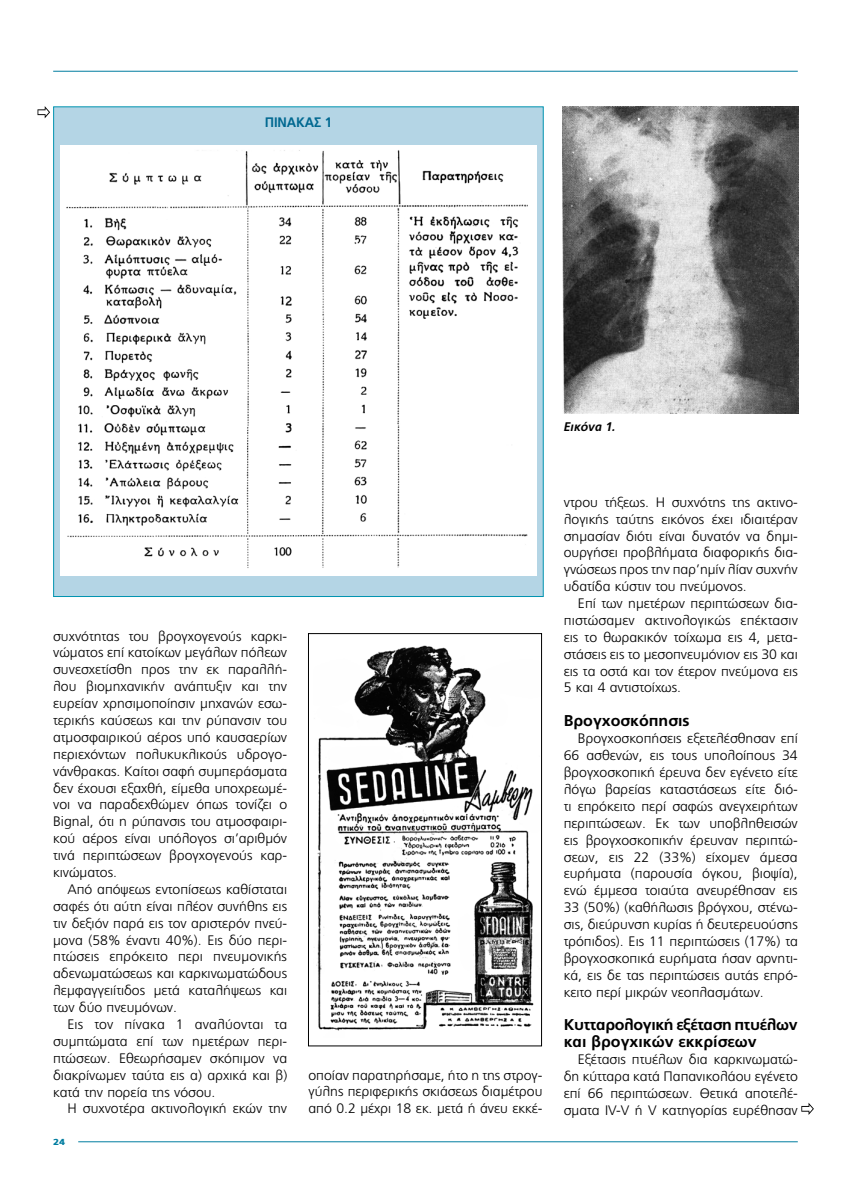
<style>
.page{position:relative;width:851px;height:1188px;background:#fff}
.page>*{position:absolute;margin:0;border:0;box-sizing:border-box;transform-origin:0 0}
.t1{font:700 15.62px/16.9px "PF Catalog";letter-spacing:-.025em;color:#000}
.t2{font:700 15.62px "PF Catalog";color:#000}
.t3{font:300 13.75px/16.9px "PF Catalog";color:#000;text-align:justify}
.t4{font:700 13.75px "PF Catalog";color:#006890;scale:.95 1}
.t5{font:italic 700 12.5px "PF Catalog";color:#000}
.t6{font:900 8.75px "PF Catalog";color:#007da0;scale:1.15 1}
</style>
<div class="page">
<hr style="left:53px;top:71px;width:744px;height:1px;background:#007da0">
<hr style="left:78px;top:1141px;width:719px;height:1px;background:#007da0">
<svg style="left:801px;top:1102px;width:12px;height:12px"></svg>
<svg style="left:37px;top:106px;width:13px;height:12px"></svg>
<div style="left:53px;top:106px;width:490px;height:490px;background:#b4d5e5"></div>
<img style="left:61px;top:146px;width:475px;height:429px">
<img style="left:562px;top:106px;width:236px;height:307px">
<img style="left:316px;top:645px;width:218px;height:386px">
<div style="left:308px;top:633px;width:233px;height:412px;border:1px solid #000"></div>
<p class="t4" style="left:265px;top:114px;width:24px">πίνακα</p>
<p class="t4" style="left:314px;top:114px;width:20px">Σ 1</p>
<p class="t5" style="left:563px;top:419px;width:53px">Εικόνα 1.</p>
<p class="t3" style="left:53px;top:627px;width:235px">συχνότητας του βρογχογενούς καρκι&shy;νώματος επί κατοίκων μεγάλων πόλεων συνεσχετίσθη προς την εκ παραλλή&shy;λου βιομηχανικήν ανάπτυξιν και την ευρείαν χρησιμοποίησιν μηχανών εσω&shy;τερικής καύσεως και την ρύπανσιν του ατμοσφαιρικού αέρος υπό καυσαερίων περιεχόντων πολυκυκλικούς υδρογο&shy;νάνθρακας. Καίτοι σαφή συμπεράσματα δεν έχουσι εξαχθή, είμεθα υποχρεωμέ&shy;νοι να παραδεχθώμεν όπως τονίζει ο Bignal, ότι η ρύπανσις του ατμοσφαιρι&shy;κού αέρος είναι υπόλογος σι’αριθμόν τινά περιπτώσεων βρογχογενούς καρ&shy;κινώματος.</p>
<p class="t3" style="left:53px;top:880px;width:235px;text-indent:14px">Από απόψεως εντοπίσεως καθίσταται σαφές ότι αύτη είναι πλέον συνήθης εις τιν δεξιόν παρά εις τον αριστερόν πνεύ&shy;μονα (58% έναντι 40%). Εις δύο περι&shy;πτώσεις επρόκειτο περι πνευμονικής αδενωματώσεως και καρκινωματώδους λεμφαγγειίτιδος μετά καταλήψεως και των δύο πνευμόνων.</p>
<p class="t3" style="left:53px;top:1015px;width:235px;text-indent:14px">Εις τον πίνακα 1 αναλύονται τα συμπτώματα επί των ημετέρων περι&shy;πτώσεων. Εθεωρήσαμεν σκόπιμον να διακρίνωμεν ταύτα εις α) αρχικά και β) κατά την πορεία της νόσου.</p>
<p class="t3" style="left:67px;top:1099px;width:221px">Η συχνοτέρα ακτινολογική εκών την</p>
<p class="t6" style="left:53px;top:1136px;width:12px">24</p>
<p class="t3" style="left:308px;top:1066px;width:235px">οποίαν παρατηρήσαμε, ήτο η της στρογ&shy;γύλης περιφερικής σκιάσεως διαμέτρου από 0.2 μέχρι 18 εκ. μετά ή άνευ εκκέ-</p>
<p class="t3" style="left:563px;top:493px;width:235px">ντρου τήξεως. Η συχνότης της ακτινο&shy;λογικής ταύτης εικόνος έχει ιδιαιτέραν σημασίαν διότι είναι δυνατόν να δημι&shy;ουργήσει προβλήματα διαφορικής δια&shy;γνώσεως προς την παρ’ημίν λίαν συχνήν υδατίδα κύστιν του πνεύμονος.</p>
<p class="t3" style="left:563px;top:595px;width:235px;text-indent:14px">Επί των ημετέρων περιπτώσεων δια&shy;πιστώσαμεν ακτινολογικώς επέκτασιν εις το θωρακικόν τοίχωμα εις 4, μετα&shy;στάσεις εις το μεσοπνευμόνιον εις 30 και εις τα οστά και τον έτερον πνεύμονα εις 5 και 4 αντιστοίχως.</p>
<p class="t2" style="left:563px;top:711px;width:127px">Βρογχοσκόπησις</p>
<p class="t3" style="left:563px;top:730px;width:235px;text-indent:14px">Βρογχοσκοπήσεις εξετελέσθησαν επί 66 ασθενών, εις τους υπολοίπους 34 βρογχοσκοπική έρευνα δεν εγένετο είτε λόγω βαρείας καταστάσεως είτε διό&shy;τι επρόκειτο περί σαφώς ανεγχειρήτων περιπτώσεων. Εκ των υποβληθεισών εις βρογχοσκοπικήν έρευναν περιπτώ&shy;σεων, εις 22 (33%) είχομεν άμεσα ευρήματα (παρουσία όγκου, βιοψία), ενώ έμμεσα τοιαύτα ανευρέθησαν εις 33 (50%) (καθήλωσις βρόγχου, στένω&shy;σις, διεύρυνση κυρίας ή δευτερευούσης τρόπιδος). Εις 11 περιπτώσεις (17%) τα βρογχοσκοπικά ευρήματα ήσαν αρνητι&shy;κά, εις δε τας περιπτώσεις αυτάς επρό&shy;κειτο περί μικρών νεοπλασμάτων.</p>
<p class="t1" style="left:563px;top:1016px;width:235px">Κυτταρολογική εξέταση πτυέλων και βρογχικών εκκρίσεων</p>
<p class="t3" style="left:563px;top:1050px;width:235px;text-indent:14px">Εξέτασις πτυέλων δια καρκινωματώ&shy;δη κύτταρα κατά Παπανικολάου εγένετο επί 66 περιπτώσεων. Θετικά αποτελέ&shy;σματα ΙV-V ή V κατηγορίας ευρέθησαν</p>
</div>
